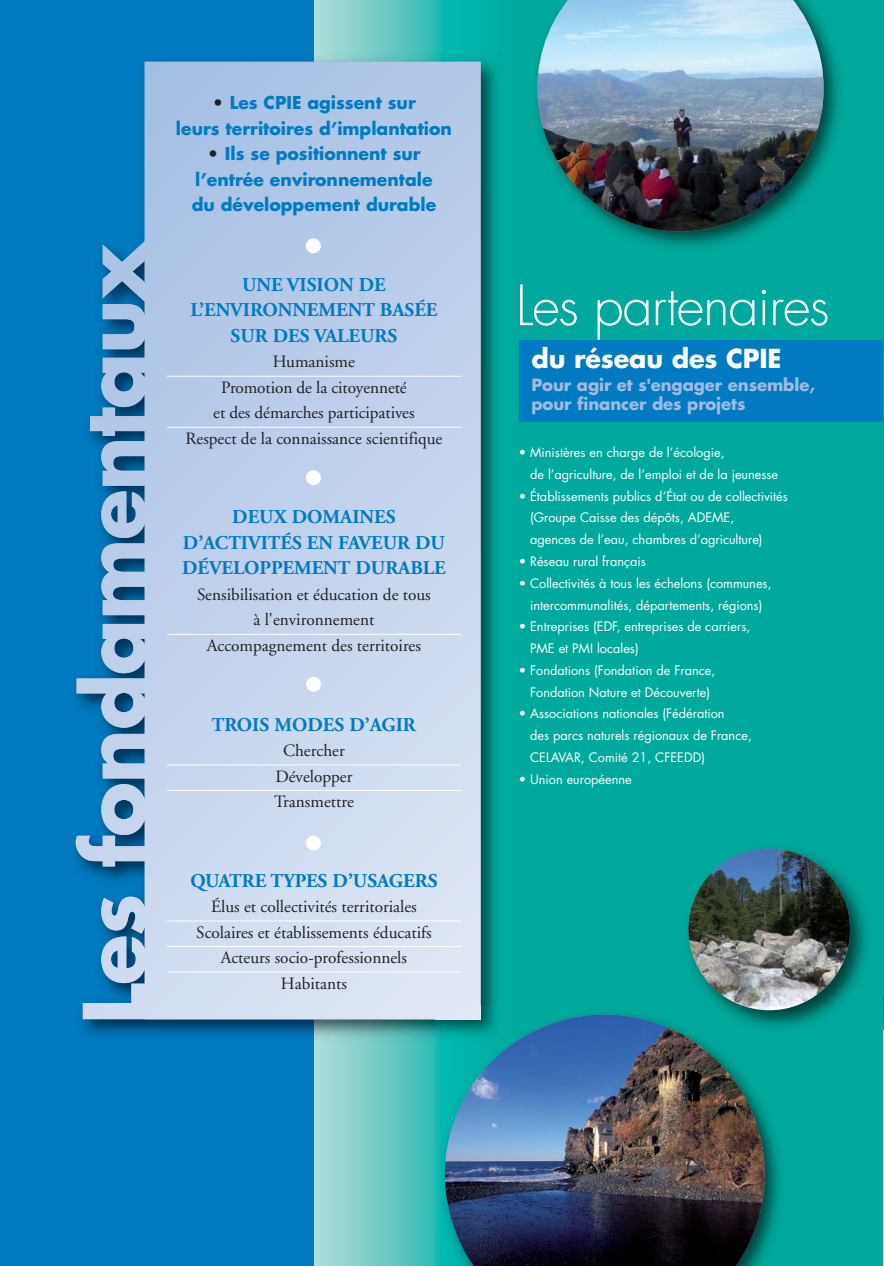
<style>
.page{position:relative;width:884px;height:1266px;background:#fff}
.page>*{position:absolute;margin:0;border:0;box-sizing:border-box;transform-origin:0 0}
.t1{font:300 54px "Futura";letter-spacing:-.02em;color:#fff}
.t2{font:700 25.5px "Futura";letter-spacing:-.005em;color:#fff}
.t3{font:700 19.5px/25.5px "Adobe Garamond";color:#007ac1;text-align:center}
.t4{font:17.25px/25.5px "Adobe Garamond";color:#231f20;text-align:center}
.t5{font:700 17.25px/25.5px "Futura";color:#007ac1;text-align:center}
.t6{font:700 16.5px/19.5px "Futura";letter-spacing:-.005em;color:#9fbbe2}
.t7{font:12.75px/21.8px "Futura";color:#fff}
.s1{color:#231f20}
</style>
<div class="page">
<svg style="left:314px;top:0;width:205px;height:1265px;background:#4cc1ba"></svg>
<div style="left:519px;top:0;width:364px;height:1265px;background:#00a99d"></div>
<div style="left:0;top:0;width:314px;height:1265px;background:#007ac1"></div>
<hr style="left:883px;top:0;width:1px;height:1013px;background:#00a99d">
<hr style="left:883px;top:995px;width:1px;height:34px;background:#007ac1">
<div style="left:519px;top:340px;width:364px;height:82px;background:#007ac1"></div>
<img style="left:75px;top:52px;width:430px;height:992px">
<svg style="left:76px;top:62px;width:405px;height:957px;background:#abc7e5"></svg>
<hr style="left:167px;top:376px;width:294px;height:1px;background:#fff">
<hr style="left:167px;top:427px;width:294px;height:1px;background:#fff">
<hr style="left:167px;top:634px;width:294px;height:1px;background:#fff">
<hr style="left:167px;top:764px;width:294px;height:1px;background:#fff">
<hr style="left:167px;top:790px;width:294px;height:1px;background:#fff">
<hr style="left:167px;top:920px;width:294px;height:1px;background:#fff">
<hr style="left:167px;top:946px;width:294px;height:1px;background:#fff">
<hr style="left:167px;top:971px;width:294px;height:1px;background:#fff">
<div style="left:306px;top:238px;width:15px;height:15px;background:#fff;border-radius:50%"></div>
<div style="left:306px;top:470px;width:15px;height:15px;background:#fff;border-radius:50%"></div>
<div style="left:306px;top:676px;width:15px;height:15px;background:#fff;border-radius:50%"></div>
<div style="left:306px;top:835px;width:15px;height:15px;background:#fff;border-radius:50%"></div>
<img style="left:435px;top:1005px;width:345px;height:260px">
<img style="left:445px;top:1014px;width:320px;height:251px">
<img style="left:681px;top:849px;width:186px;height:186px">
<img style="left:688px;top:848px;width:162px;height:162px;border-radius:50%">
<img style="left:536px;top:29px;width:303px;height:218px">
<img style="left:537px;top:0;width:287px;height:231px">
<h3 class="t5" style="left:176px;top:92px;width:277px"><span class="s1">•</span> Les CPIE agissent sur<br>leurs territoires d’implantation</h3>
<h3 class="t5" style="left:192px;top:143px;width:246px"><span class="s1">•</span> Ils se positionnent sur l’entrée environnementale du développement durable</h3>
<h3 class="t3" style="left:190px;top:274px;width:249px">UNE VISION DE<br>L’ENVIRONNEMENT BASÉE<br>SUR DES VALEURS</h3>
<h3 class="t4" style="left:186px;top:351px;width:258px">Humanisme<br>Promotion de la citoyenneté<br>et des démarches participatives<br>Respect de la connaissance scientifique</h3>
<h3 class="t3" style="left:182px;top:506px;width:265px">DEUX DOMAINES<br>D’ACTIVITÉS EN FAVEUR DU<br>DÉVELOPPEMENT DURABLE</h3>
<h3 class="t4" style="left:197px;top:583px;width:235px">Sensibilisation et éducation de tous à l'environnement<br>Accompagnement des territoires</h3>
<h3 class="t3" style="left:212px;top:713px;width:205px">TROIS MODES D’AGIR</h3>
<h3 class="t4" style="left:274px;top:739px;width:81px">Chercher<br>Développer<br>Transmettre</h3>
<h3 class="t3" style="left:190px;top:869px;width:249px">QUATRE TYPES D’USAGERS</h3>
<h3 class="t4" style="left:196px;top:895px;width:237px">Élus et collectivités territoriales<br>Scolaires et établissements éducatifs<br>Acteurs socio-professionnels<br>Habitants</h3>
<h1 class="t1" style="left:516px;top:280px;width:315px">Les partenaires</h1>
<h2 class="t2" style="left:531px;top:347px;width:252px">du réseau des CPIE</h2>
<p class="t6" style="left:531px;top:376px;width:285px">Pour agir et s'engager ensemble, pour financer des projets</p>
<p class="t7" style="left:530px;top:443px;width:250px;text-indent:-11px">• Ministères en charge de l’écologie,<br>de l’agriculture, de l’emploi et de la jeunesse</p>
<p class="t7" style="left:530px;top:486px;width:259px;text-indent:-11px">• Établissements publics d’État ou de collectivités (Groupe Caisse des dépôts, ADEME,<br>agences de l’eau, chambres d’agriculture)</p>
<p class="t7" style="left:519px;top:551px;width:129px">• Réseau rural français</p>
<p class="t7" style="left:519px;top:573px;width:254px;text-align:center">• Collectivités à tous les échelons (communes, intercommunalités, départements, régions)</p>
<p class="t7" style="left:530px;top:617px;width:222px;text-indent:-11px">• Entreprises (EDF, entreprises de carriers,<br>PME et PMI locales)</p>
<p class="t7" style="left:519px;top:660px;width:198px;text-align:center">• Fondations (Fondation de France,<br>Fondation Nature et Découverte)</p>
<p class="t7" style="left:530px;top:704px;width:223px;text-indent:-11px">• Associations nationales (Fédération<br>des parcs naturels régionaux de France,<br>CELAVAR, Comité 21, CFEEDD)</p>
<p class="t7" style="left:519px;top:769px;width:115px">• Union européenne</p>
</div>
